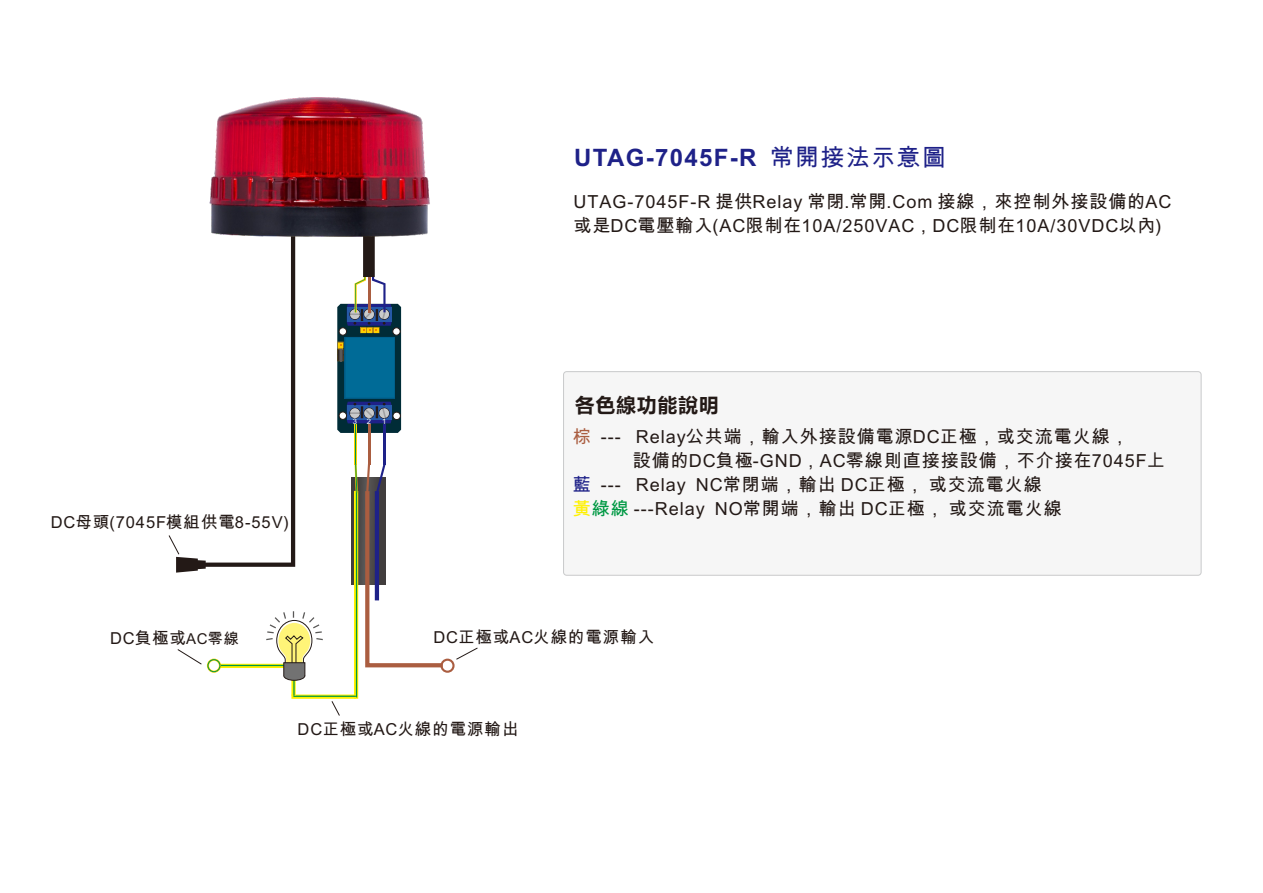
<style>
.page{position:relative;width:1263px;height:893px;background:#fff}
.page>*{position:absolute;margin:0;border:0;box-sizing:border-box;transform-origin:0 0}
.t1{font:700 24px "Arial";letter-spacing:.055em;color:#1e2188}
.t2{font:700 19.5px "Microsoft Ya Hei";letter-spacing:.06em;color:#231916}
.t3{font:18px/24.2px "Arial Unicode MS";letter-spacing:.055em;color:#231916}
.t4{font:18px "Arial Unicode MS";color:#1e2188}
.t5{font:16.5px "Arial Unicode MS";letter-spacing:.055em;color:#231916}
.t6{font:15px "Arial Unicode MS";color:#231916}
.t7{font:7.65px "Arial";color:#fff}
.s1{font-family:"Arial Unicode MS";font-weight:400}
.s2{font-family:"Arial"}
.s3{color:#aa5d40}
.s4{color:#fff100}
.s5{color:#094}
.s6{font-family:"Arial";font-size:16.5px}
.s7{font-size:16.5px}
</style>
<div class="page">
<div style="left:563px;top:371px;width:638px;height:205px;background:#f6f6f6;border:1px solid #c9cacb;border-radius:3px"></div>
<div style="left:352px;top:477px;width:33px;height:108px;background:#46413b"></div>
<hr style="left:383px;top:424px;width:2px;height:40px;background:#1e2188">
<hr style="left:368px;top:424px;width:2px;height:40px;background:#aa5d40">
<hr style="left:355px;top:424px;width:2px;height:40px;background:#fdd000">
<hr style="left:355px;top:424px;width:1px;height:40px;background:#094">
<svg style="left:354px;top:669px;width:4px;height:30px"></svg>
<hr style="left:356px;top:491px;width:1px;height:206px;background:#094">
<svg style="left:221px;top:664px;width:44px;height:4px"></svg>
<hr style="left:220px;top:665px;width:64px;height:1px;background:#094">
<svg style="left:354px;top:461px;width:93px;height:208px"></svg>
<div style="left:440px;top:659px;width:15px;height:14px;border:2px solid #aa5d40;border-radius:50%"></div>
<div style="left:207px;top:659px;width:14px;height:14px;border:2px solid #fdd000;border-radius:50%"></div>
<div style="left:208px;top:659px;width:12px;height:13px;border:1px solid #094;border-radius:50%"></div>
<svg style="left:291px;top:694px;width:65px;height:5px"></svg>
<hr style="left:293px;top:696px;width:63px;height:1px;background:#094">
<svg style="left:265px;top:611px;width:59px;height:85px"></svg>
<svg style="left:177px;top:649px;width:25px;height:16px"></svg>
<svg style="left:456px;top:647px;width:22px;height:13px"></svg>
<svg style="left:331px;top:701px;width:9px;height:15px"></svg>
<svg style="left:168px;top:244px;width:128px;height:329px"></svg>
<svg style="left:337px;top:244px;width:64px;height:189px"></svg>
<img style="left:209px;top:97px;width:221px;height:147px">
<h1 class="t1" style="left:574px;top:149px;width:373px">UTAG-7045F-R <span class="s1">常開接法示意圖</span></h1>
<p class="t3" style="left:573px;top:192px;width:600px">UTAG-7045F-R 提供Relay 常閉.常開.Com 接線，來控制外接設備的AC或是DC電壓輸入(AC限制在10A/250VAC，DC限制在10A/30VDC以內)</p>
<p class="t5" style="left:51px;top:516px;width:240px"><span class="s2">DC</span>母頭<span class="s2">(7045F</span>模組供電8-55V)</p>
<p class="t7" style="left:353px;top:418px;width:6px">3</p>
<p class="t7" style="left:367px;top:418px;width:6px">2</p>
<p class="t7" style="left:382px;top:418px;width:6px">1</p>
<p class="t2" style="left:575px;top:396px;width:145px">各色線功能說明</p>
<p class="t3" style="left:573px;top:426px;width:557px"><span class="s3">棕</span> --- Relay公共端，輸入外接設備電源DC正極，或交流電火線，</p>
<p class="t3" style="left:633px;top:450px;width:533px">設備的DC負極-GND，AC零線則直接接設備，不介接在7045F上</p>
<p class="t3" style="left:601px;top:474px;width:442px">--- Relay NC常閉端，輸出 DC正極， 或交流電火線</p>
<p class="t3" style="left:573px;top:498px;width:491px"><span class="s4">黃</span><span class="s5">綠線</span> ---Relay NO常開端，輸出 DC正極， 或交流電火線</p>
<p class="t4" style="left:573px;top:478px;width:19px">藍</p>
<p class="t6" style="left:110px;top:633px;width:130px"><span class="s6">DC</span><span class="s7">負極或</span>AC零線</p>
<p class="t5" style="left:433px;top:631px;width:222px"><span class="s2">DC</span>正極或AC火線的電源輸入</p>
<p class="t5" style="left:298px;top:723px;width:222px"><span class="s2">DC</span>正極或AC火線的電源輸出</p>
</div>
